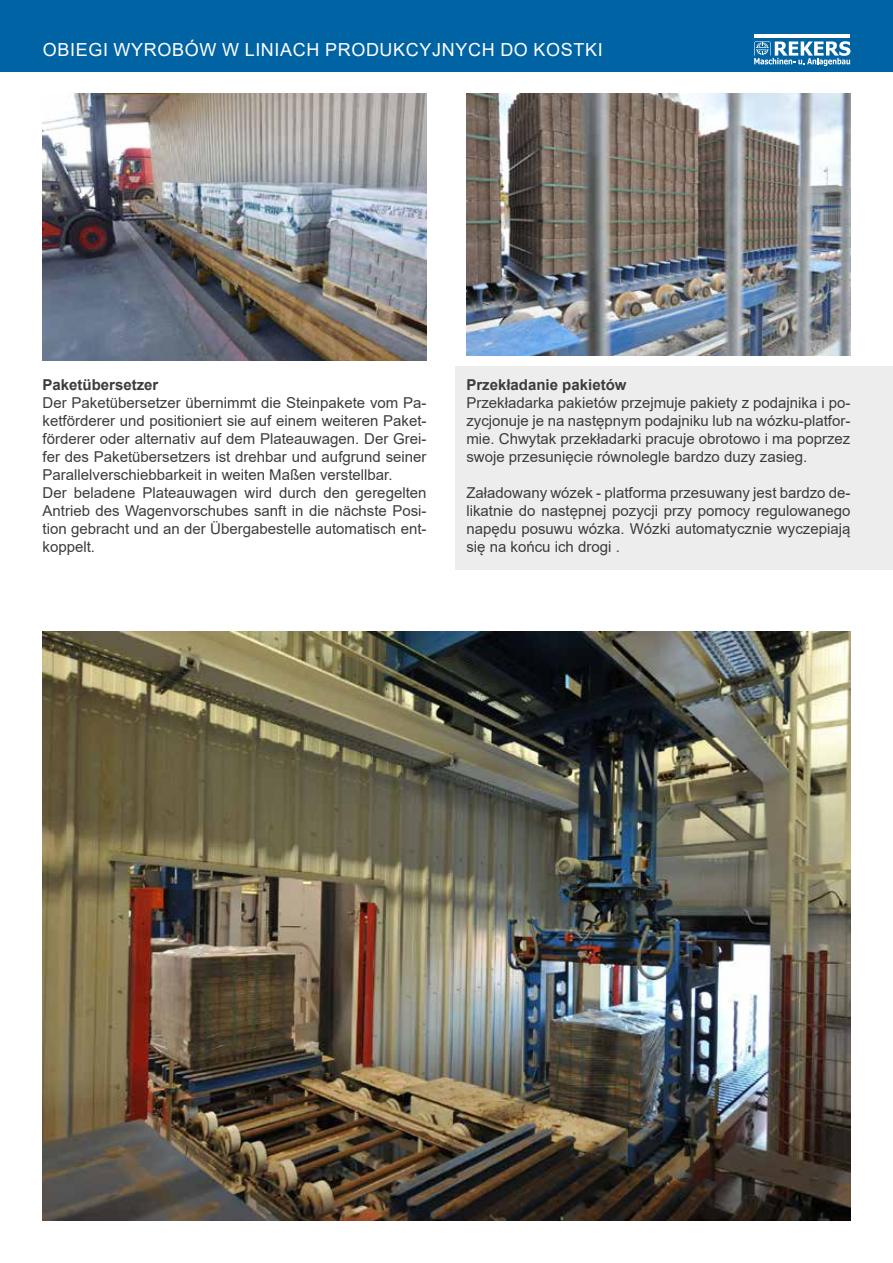
<style>
.page{position:relative;width:893px;height:1263px;background:#fff}
.page>*{position:absolute;margin:0;border:0;box-sizing:border-box;transform-origin:0 0}
.t1{font:18px "Arial";letter-spacing:.035em;color:#fff}
.t2{font:15px/18px "Arial";color:#3c3c3b;text-align:justify}
.t3{font:700 15px "Arial";color:#3c3c3b}
</style>
<div class="page">
<div style="left:0;top:0;width:893px;height:71px;background:#0063a3"></div>
<svg style="left:754px;top:41px;width:96px;height:25px"></svg>
<hr style="left:754px;top:34px;width:96px;height:4px;background:#fff">
<div style="left:455px;top:366px;width:438px;height:204px;background:#ededed"></div>
<img style="left:466px;top:93px;width:384px;height:262px">
<img style="left:43px;top:93px;width:384px;height:267px">
<img style="left:43px;top:631px;width:807px;height:589px">
<p class="t1" style="left:43px;top:37px;width:561px">OBIEGI WYROBÓW W LINIACH PRODUKCYJNYCH DO KOSTKI</p>
<p class="t3" style="left:43px;top:374px;width:117px">Paketübersetzer</p>
<p class="t2" style="left:43px;top:393px;width:385px;text-align:left">Der Paketübersetzer übernimmt die Steinpakete vom Pa&shy;ketförderer und positioniert sie auf einem weiteren Paket&shy;förderer oder alternativ auf dem Plateauwagen. Der Grei&shy;fer des Paketübersetzers ist drehbar und aufgrund seiner Parallelverschiebbarkeit in weiten Maßen verstellbar.<br>Der beladene Plateauwagen wird durch den geregelten Antrieb des Wagenvorschubes sanft in die nächste Posi&shy;tion gebracht und an der Übergabestelle automatisch ent&shy;koppelt.</p>
<p class="t3" style="left:466px;top:374px;width:162px">Przekładanie pakietów</p>
<p class="t2" style="left:466px;top:393px;width:386px">Przekładarka pakietów przejmuje pakiety z podajnika i po&shy;zycjonuje je na następnym podajniku lub na wózku-platfor&shy;mie. Chwytak przekładarki pracuje obrotowo i ma poprzez swoje przesunięcie równolegle bardzo duzy zasieg.</p>
<p class="t2" style="left:466px;top:483px;width:385px">Załadowany wózek - platforma przesuwany jest bardzo de&shy;likatnie do następnej pozycji przy pomocy regulowanego napędu posuwu wózka. Wózki automatycznie wyczepiają się na końcu ich drogi .</p>
</div>
